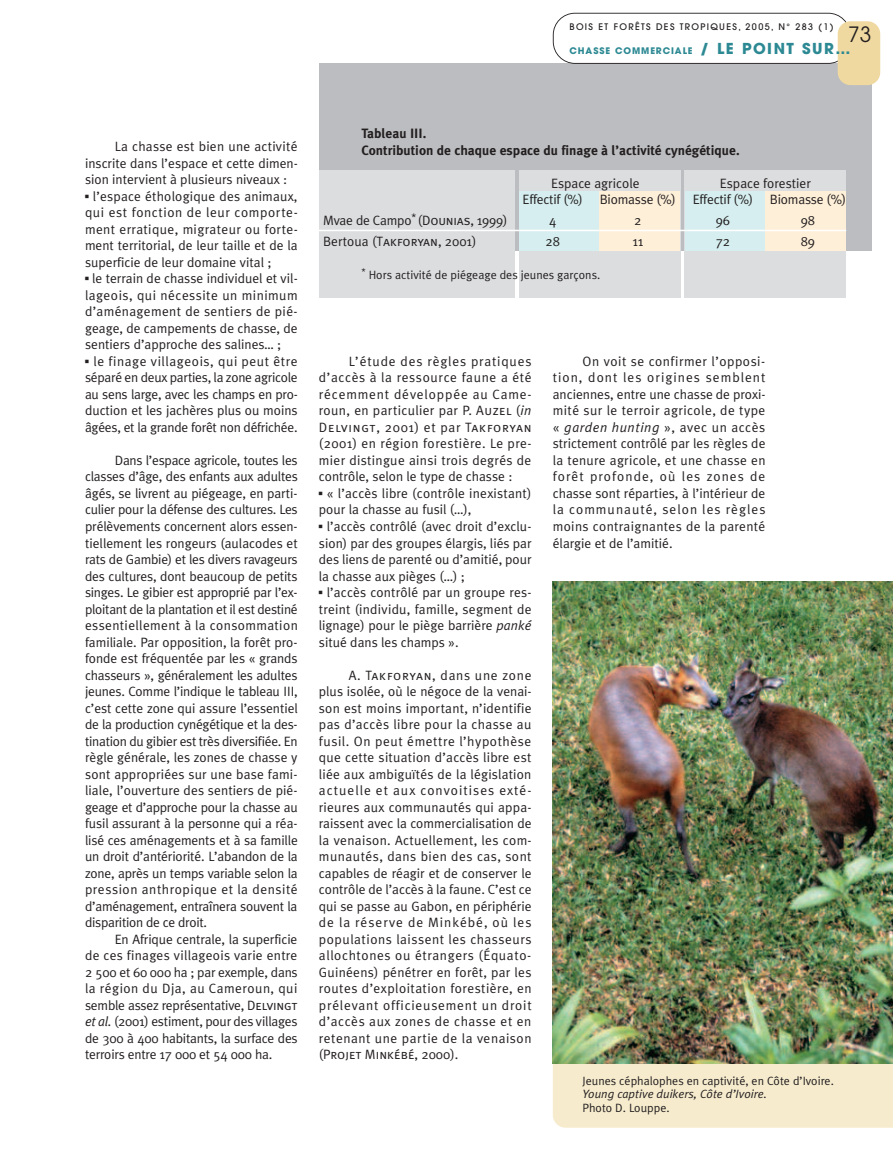
<style>
.page{position:relative;width:893px;height:1149px;background:#fff}
.page>*{position:absolute;margin:0;border:0;box-sizing:border-box;transform-origin:0 0}
.t1{font:21px "Avant Garde";color:#231f20}
.t2{font:13.5px/16.5px "Meta Plus Normal";color:#231f20;text-align:justify}
.t3{font:700 13.5px/16.5px "Meta Plus";color:#231f20}
.t4{font:13.5px "Meta Plus Normal Caps";letter-spacing:.055em;color:#231f20}
.t5{font:13.5px "Meta Plus Normal Caps";color:#231f20}
.t6{font:12px "Meta Plus Normal";color:#231f20}
.t7{font:italic 12px "Meta Plus Normal";color:#231f20}
.t8{font:500 9px "Avant Garde";letter-spacing:.15em;color:#231f20}
.t9{font:700 9px "Avant Garde";letter-spacing:.1em;color:#2c8993}
.s1{font-size:15px}
.s2{font-family:"Universal Newswith Comm Pi"}
.s3{font-family:"Meta Plus Normal Caps"}
.s4{font-style:italic}
.s5{font-family:"Meta Plus Normal"}
</style>
<div class="page">
<div style="left:319px;top:64px;width:553px;height:187px;background:#bcbdc0"></div>
<div style="left:319px;top:170px;width:195px;height:128px;background:#dcdddf"></div>
<div style="left:519px;top:170px;width:161px;height:128px;background:#dcdddf"></div>
<div style="left:519px;top:191px;width:81px;height:60px;background:#d6eeef"></div>
<div style="left:600px;top:191px;width:80px;height:60px;background:#feefd8"></div>
<div style="left:685px;top:170px;width:161px;height:128px;background:#dcdddf"></div>
<div style="left:553px;top:1063px;width:340px;height:64px;background:#f6ebcd"></div>
<img style="left:553px;top:581px;width:340px;height:482px">
<svg style="left:553px;top:13px;width:294px;height:51px"></svg>
<div style="left:838px;top:21px;width:42px;height:64px;background:#f0d9a0;border-radius:13px"></div>
<div style="left:685px;top:191px;width:80px;height:60px;background:#d6eeef"></div>
<div style="left:765px;top:191px;width:81px;height:60px;background:#feefd8"></div>
<hr style="left:319px;top:230px;width:527px;height:1px;background:#fff">
<p class="t8" style="left:569px;top:23px;width:266px">BOIS ET FORÊTS DES TROPIQUES, 2005, N° 283 (1)</p>
<h1 class="t1" style="left:848px;top:26px;width:25px">73</h1>
<p class="t9" style="left:570px;top:47px;width:282px">CHASSE COMMERCIALE <span class="s1">/ LE POINT SUR…</span></p>
<p class="t2" style="left:85px;top:138px;width:214px;text-indent:30px">La chasse est bien une activité inscrite dans l’espace et cette dimen&shy;sion intervient à plusieurs niveaux :</p>
<p class="t2" style="left:85px;top:188px;width:214px"><span class="s2">▪</span> l’espace éthologique des animaux, qui est fonction de leur comporte&shy;ment erratique, migrateur ou forte&shy;ment territorial, de leur taille et de la superficie de leur domaine vital ;</p>
<p class="t2" style="left:85px;top:270px;width:214px"><span class="s2">▪</span> le terrain de chasse individuel et vil&shy;lageois, qui nécessite un minimum d’aménagement de sentiers de pié&shy;geage, de campements de chasse, de sentiers d’approche des salines… ;</p>
<p class="t2" style="left:85px;top:353px;width:214px"><span class="s2">▪</span> le finage villageois, qui peut être séparé en deux parties, la zone agricole au sens large, avec les champs en pro&shy;duction et les jachères plus ou moins âgées, et la grande forêt non défrichée.</p>
<p class="t2" style="left:85px;top:452px;width:214px;text-indent:30px">Dans l’espace agricole, toutes les classes d’âge, des enfants aux adultes âgés, se livrent au piégeage, en parti&shy;culier pour la défense des cultures. Les prélèvements concernent alors essen&shy;tiellement les rongeurs (aulacodes et rats de Gambie) et les divers ravageurs des cultures, dont beaucoup de petits singes. Le gibier est approprié par l’ex&shy;ploitant de la plantation et il est destiné essentiellement à la consommation familiale. Par opposition, la forêt pro&shy;fonde est fréquentée par les « grands chasseurs », généralement les adultes jeunes. Comme l’indique le tableau III, c’est cette zone qui assure l’essentiel de la production cynégétique et la des&shy;tination du gibier est très diversifiée. En règle générale, les zones de chasse y sont appropriées sur une base fami&shy;liale, l’ouverture des sentiers de pié&shy;geage et d’approche pour la chasse au fusil assurant à la personne qui a réa&shy;lisé ces aménagements et à sa famille un droit d’antériorité. L’abandon de la zone, après un temps variable selon la pression anthropique et la densité d’aménagement, entraînera souvent la disparition de ce droit.</p>
<p class="t2" style="left:85px;top:930px;width:214px;text-indent:30px">En Afrique centrale, la superficie de ces finages villageois varie entre 2 500 et 60 000 ha ; par exemple, dans la région du Dja, au Cameroun, qui semble assez représentative, <span class="s3">Delvingt </span><span class="s4">et al.</span> (2001) estiment, pour des villages de 300 à 400 habitants, la surface des terroirs entre 17 000 et 54 000 ha.</p>
<p class="t3" style="left:361px;top:125px;width:380px">Tableau III.<br>Contribution de chaque espace du finage à l’activité cynégétique.</p>
<p class="t2" style="left:551px;top:175px;width:90px">Espace agricole</p>
<p class="t2" style="left:523px;top:175px;width:325px;text-indent:197px">Espace forestier<br>Effectif (%) Biomasse (%) Effectif (%) Biomasse (%)</p>
<p class="t2" style="left:323px;top:212px;width:186px">Mvae de Campo<sup>*</sup> (<span class="s3">Dounias</span>, 1999)</p>
<p class="t2" style="left:549px;top:212px;width:9px">4</p>
<p class="t2" style="left:634px;top:212px;width:9px">2</p>
<p class="t2" style="left:716px;top:212px;width:16px">96</p>
<p class="t2" style="left:801px;top:212px;width:16px">98</p>
<p class="t2" style="left:323px;top:233px;width:155px">Bertoua (T<span class="s3">akforyan</span>, 2001)</p>
<p class="t2" style="left:546px;top:233px;width:16px">28</p>
<p class="t2" style="left:632px;top:233px;width:13px">11</p>
<p class="t2" style="left:716px;top:233px;width:16px">72</p>
<p class="t2" style="left:801px;top:233px;width:16px">89</p>
<p class="t6" style="left:361px;top:268px;width:240px"><sup>*</sup> Hors activité de piégeage des jeunes garçons.</p>
<p class="t2" style="left:319px;top:353px;width:214px;text-indent:30px">L’étude des règles pratiques d’accès à la ressource faune a été récemment développée au Came&shy;roun, en particulier par P. <span class="s3">Auzel</span> (<span class="s4">in</span></p>
<p class="t4" style="left:319px;top:419px;width:214px">Delvingt<span class="s5">, 2001) et par</span> Takforyan</p>
<p class="t2" style="left:319px;top:435px;width:214px">(2001) en région forestière. Le pre&shy;mier distingue ainsi trois degrés de contrôle, selon le type de chasse :</p>
<p class="t2" style="left:319px;top:485px;width:214px"><span class="s2">▪</span> « l’accès libre (contrôle inexistant) pour la chasse au fusil (…),</p>
<p class="t2" style="left:319px;top:518px;width:214px"><span class="s2">▪</span> l’accès contrôlé (avec droit d’exclu&shy;sion) par des groupes élargis, liés par des liens de parenté ou d’amitié, pour la chasse aux pièges (…) ;</p>
<p class="t2" style="left:319px;top:584px;width:214px"><span class="s2">▪</span> l’accès contrôlé par un groupe res&shy;treint (individu, famille, segment de lignage) pour le piège barrière <span class="s4">panké </span>situé dans les champs ».</p>
<p class="t2" style="left:319px;top:666px;width:214px;text-indent:30px">A. <span class="s3">Takforyan</span>, dans une zone plus isolée, où le négoce de la venai&shy;son est moins important, n’identifie pas d’accès libre pour la chasse au fusil. On peut émettre l’hypothèse que cette situation d’accès libre est liée aux ambiguïtés de la législation actuelle et aux convoitises exté&shy;rieures aux communautés qui appa&shy;raissent avec la commercialisation de la venaison. Actuellement, les com&shy;munautés, dans bien des cas, sont capables de réagir et de conserver le contrôle de l’accès à la faune. C’est ce qui se passe au Gabon, en périphérie de la réserve de Minkébé, où les populations laissent les chasseurs allochtones ou étrangers (Équato-Guinéens) pénétrer en forêt, par les routes d’exploitation forestière, en prélevant officieusement un droit d’accès aux zones de chasse et en retenant une partie de la venaison</p>
<p class="t5" style="left:319px;top:1046px;width:141px"><span class="s5">(</span>Projet Minkébé<span class="s5">, 2000).</span></p>
<p class="t2" style="left:553px;top:353px;width:214px;text-indent:30px">On voit se confirmer l’opposi&shy;tion, dont les origines semblent anciennes, entre une chasse de proxi&shy;mité sur le terroir agricole, de type « <span class="s4">garden hunting</span> », avec un accès strictement contrôlé par les règles de la tenure agricole, et une chasse en forêt profonde, où les zones de chasse sont réparties, à l’intérieur de la communauté, selon les règles moins contraignantes de la parenté élargie et de l’amitié.</p>
<p class="t6" style="left:583px;top:1073px;width:253px">Jeunes céphalophes en captivité, en Côte d’Ivoire.</p>
<p class="t7" style="left:583px;top:1086px;width:186px">Young captive duikers, Côte d’Ivoire.</p>
<p class="t6" style="left:583px;top:1100px;width:89px">Photo D. Louppe.</p>
</div>
